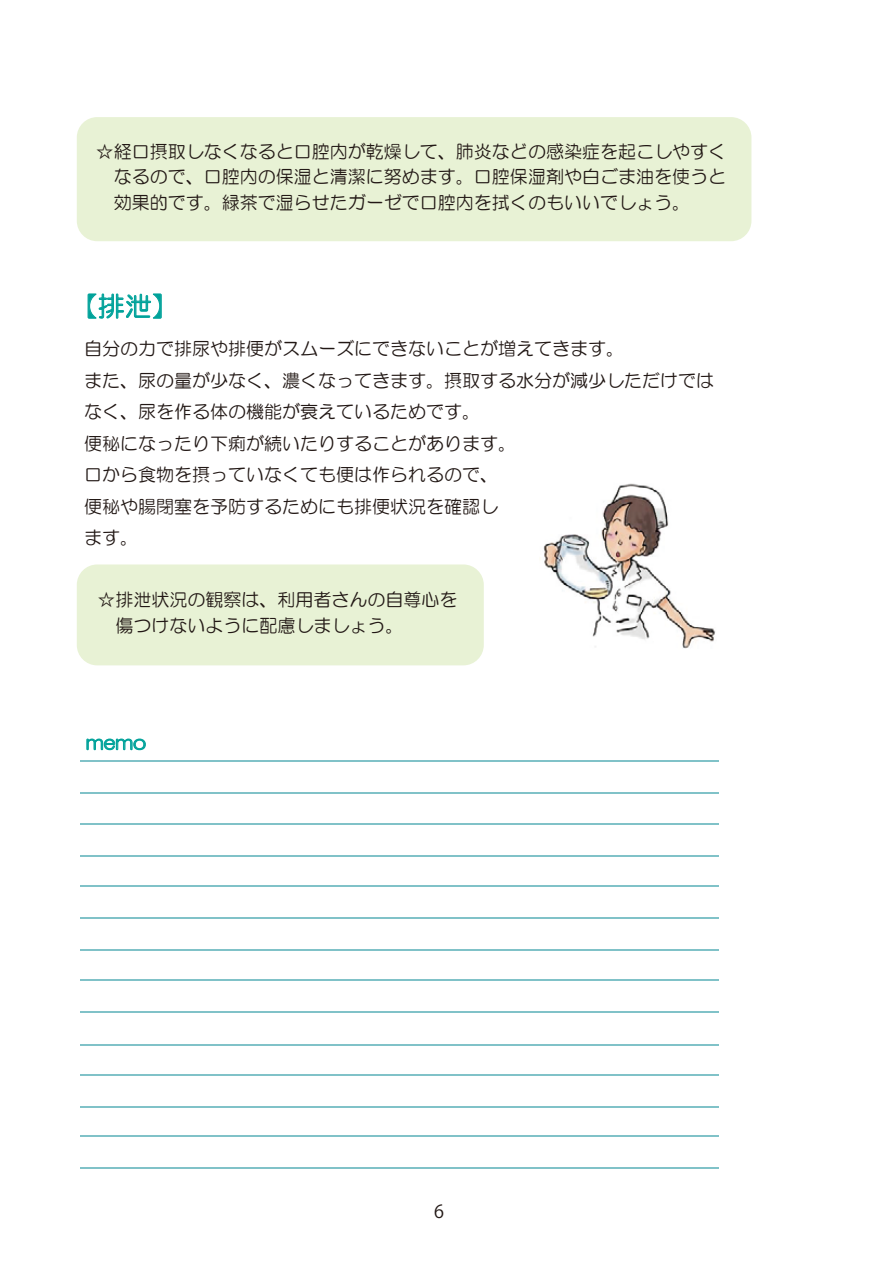
<style>
.page{position:relative;width:893px;height:1263px;background:#fff}
.page>*{position:absolute;margin:0;border:0;box-sizing:border-box;transform-origin:0 0}
.t1{font:27px "HG Maru Gothic MPRO";color:#00a29a}
.t2{font:19.5px "HG Maru Gothic MPRO";color:#00a29a}
.t3{font:18px/31.5px "HG Maru Gothic MPRO";color:#221815}
.t4{font:18px "Koz Go Pr 6 N";color:#221815}
</style>
<div class="page">
<div style="left:77px;top:117px;width:674px;height:124px;background:#e8f2d5;border-radius:20px"></div>
<div style="left:77px;top:564px;width:407px;height:101px;background:#e8f2d5;border-radius:20px"></div>
<svg style="left:88px;top:294px;width:74px;height:25px"></svg>
<img style="left:540px;top:483px;width:176px;height:166px">
<hr style="left:80px;top:823px;width:639px;height:1px;background:#80c2c8">
<hr style="left:80px;top:855px;width:639px;height:1px;background:#80c2c8">
<hr style="left:80px;top:885px;width:639px;height:1px;background:#80c2c8">
<hr style="left:80px;top:917px;width:639px;height:1px;background:#80c2c8">
<hr style="left:80px;top:949px;width:639px;height:2px;background:#80c2c8">
<hr style="left:80px;top:980px;width:639px;height:1px;background:#80c2c8">
<hr style="left:80px;top:1012px;width:639px;height:1px;background:#80c2c8">
<hr style="left:80px;top:1044px;width:639px;height:1px;background:#80c2c8">
<hr style="left:80px;top:1074px;width:639px;height:1px;background:#80c2c8">
<hr style="left:80px;top:1106px;width:639px;height:1px;background:#80c2c8">
<hr style="left:80px;top:761px;width:639px;height:1px;background:#80c2c8">
<hr style="left:80px;top:793px;width:639px;height:1px;background:#80c2c8">
<hr style="left:80px;top:1135px;width:639px;height:2px;background:#80c2c8">
<hr style="left:80px;top:1167px;width:639px;height:2px;background:#80c2c8">
<svg style="left:86px;top:738px;width:60px;height:12px"></svg>
<p class="t3" style="left:96px;top:138px;width:631px;line-height:25.8px;text-align:justify">☆経口摂取しなくなると口腔内が乾燥して、肺炎などの感染症を起こしやすく　なるので、口腔内の保湿と清潔に努めます。口腔保湿剤や白ごま油を使うと　効果的です。緑茶で湿らせたガーゼで口腔内を拭くのもいいでしょう。</p>
<h1 class="t1" style="left:71px;top:293px;width:110px">【排泄】</h1>
<p class="t3" style="left:84px;top:333px;width:632px">自分の力で排尿や排便がスムーズにできないことが増えてきます。<br>また、尿の量が少なく、濃くなってきます。摂取する水分が減少しただけではなく、尿を作る体の機能が衰えているためです。<br>便秘になったり下痢が続いたりすることがあります。<br>口から食物を摂っていなくても便は作られるので、<br>便秘や腸閉塞を予防するためにも排便状況を確認し<br>ます。</p>
<p class="t3" style="left:97px;top:587px;width:362px;line-height:25.8px">☆排泄状況の観察は、利用者さんの自尊心を　傷つけないように配慮しましょう。</p>
<p class="t2" style="left:86px;top:732px;width:62px">memo</p>
<p class="t4" style="left:434px;top:1201px;width:11px">6</p>
</div>
